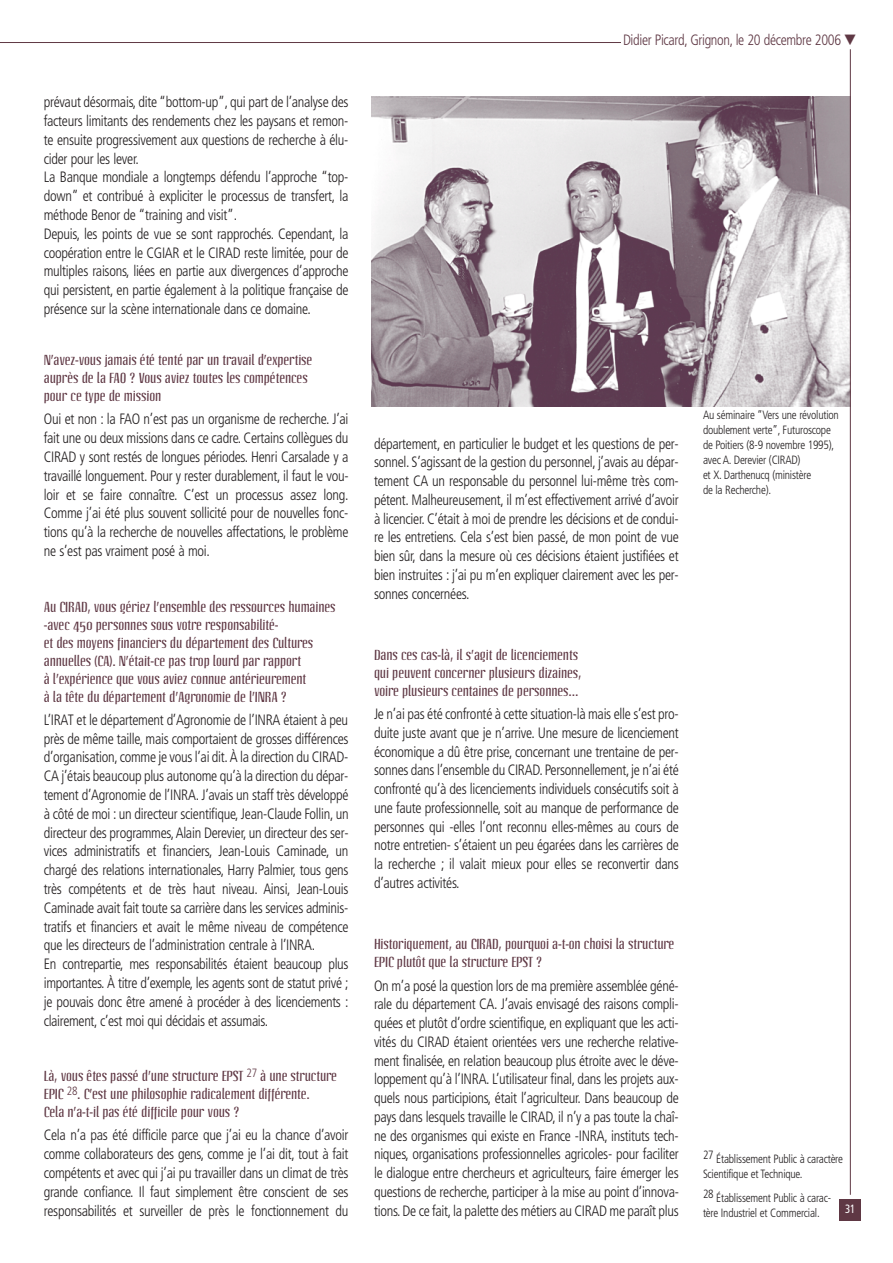
<style>
.page{position:relative;width:893px;height:1263px;background:#fff}
.page>*{position:absolute;margin:0;border:0;box-sizing:border-box;transform-origin:0 0}
.t1{font:300 condensed 15px/18.8px "Frutiger";letter-spacing:-.02em;color:#231f20;text-align:justify;scale:.95 1}
.t2{font:300 condensed 15px "Frutiger";letter-spacing:-.025em;color:#5f3844;scale:.95 1}
.t3{font:14.25px/18px "Linotype Octane";letter-spacing:-.01em;color:#5f3844}
.t4{font:300 condensed 12px/15px "Frutiger";letter-spacing:-.02em;color:#231f20;scale:.95 1}
.t5{font:condensed 12px "Frutiger";color:#fff;scale:.9 1}
</style>
<div class="page">
<hr style="left:1px;top:42px;width:622px;height:1px;background:#5f3844">
<div style="left:621px;top:32px;width:237px;height:21px;background:#fff"></div>
<img style="left:372px;top:96px;width:478px;height:311px">
<div style="left:839px;top:1199px;width:22px;height:22px;background:#5f3844"></div>
<hr style="left:850px;top:49px;width:1px;height:1146px;background:#5f3844">
<p class="t1" style="left:44px;top:94px;width:322px;text-align:left">prévaut désormais, dite “bottom-up”, qui part de l’analyse des facteurs limitants des rendements chez les paysans et remon&shy;te ensuite progressivement aux questions de recherche à élu&shy;cider pour les lever.<br>La Banque mondiale a longtemps défendu l’approche “top&shy;down” et contribué à expliciter le processus de transfert, la méthode Benor de “training and visit”.<br>Depuis, les points de vue se sont rapprochés. Cependant, la coopération entre le CGIAR et le CIRAD reste limitée, pour de multiples raisons, liées en partie aux divergences d’approche qui persistent, en partie également à la politique française de présence sur la scène internationale dans ce domaine.</p>
<p class="t3" style="left:44px;top:351px;width:270px">N’avez-vous jamais été tenté par un travail d’expertise auprès de la FAO ? Vous aviez toutes les compétences pour ce type de mission</p>
<p class="t1" style="left:44px;top:411px;width:322px">Oui et non : la FAO n’est pas un organisme de recherche. J’ai fait une ou deux missions dans ce cadre. Certains collègues du CIRAD y sont restés de longues périodes. Henri Carsalade y a travaillé longuement. Pour y rester durablement, il faut le vou&shy;loir et se faire connaître. C’est un processus assez long.<br>Comme j’ai été plus souvent sollicité pour de nouvelles fonc&shy;tions qu’à la recherche de nouvelles affectations, le problème ne s’est pas vraiment posé à moi.</p>
<p class="t3" style="left:44px;top:598px;width:293px">Au CIRAD, vous gériez l’ensemble des ressources humaines -avec 450 personnes sous votre responsabilité-<br>et des moyens financiers du département des Cultures annuelles (CA). N’était-ce pas trop lourd par rapport<br>à l’expérience que vous aviez connue antérieurement<br>à la tête du département d’Agronomie de l’INRA ?</p>
<p class="t1" style="left:44px;top:711px;width:322px;text-align:left">L’IRAT et le département d’Agronomie de l’INRA étaient à peu près de même taille, mais comportaient de grosses différences d’organisation, comme je vous l’ai dit. À la direction du CIRAD-CA j’étais beaucoup plus autonome qu’à la direction du dépar&shy;tement d’Agronomie de l’INRA. J’avais un staff très développé à côté de moi : un directeur scientifique, Jean-Claude Follin, un directeur des programmes,Alain Derevier, un directeur des ser&shy;vices administratifs et financiers, Jean-Louis Caminade, un chargé des relations internationales, Harry Palmier, tous gens très compétents et de très haut niveau. Ainsi, Jean-Louis Caminade avait fait toute sa carrière dans les services adminis&shy;tratifs et financiers et avait le même niveau de compétence que les directeurs de l’administration centrale à l’INRA.<br>En contrepartie, mes responsabilités étaient beaucoup plus importantes. À titre d’exemple, les agents sont de statut privé ; je pouvais donc être amené à procéder à des licenciements : clairement, c’est moi qui décidais et assumais.</p>
<p class="t3" style="left:44px;top:1068px;width:295px">Là, vous êtes passé d’une structure EPST <sup>27</sup> à une structure<br>EPIC <sup>28</sup>. C’est une philosophie radicalement différente.<br>Cela n’a-t-il pas été difficile pour vous ?</p>
<p class="t1" style="left:44px;top:1127px;width:322px">Cela n’a pas été difficile parce que j’ai eu la chance d’avoir comme collaborateurs des gens, comme je l’ai dit, tout à fait compétents et avec qui j’ai pu travailler dans un climat de très grande confiance. Il faut simplement être conscient de ses responsabilités et surveiller de près le fonctionnement du</p>
<p class="t2" style="left:623px;top:34px;width:247px">Didier Picard, Grignon, le 20 décembre 2006 ▼</p>
<p class="t1" style="left:374px;top:435px;width:322px">département, en particulier le budget et les questions de per&shy;sonnel. S’agissant de la gestion du personnel, j’avais au dépar&shy;tement CA un responsable du personnel lui-même très com&shy;pétent. Malheureusement, il m’est effectivement arrivé d’avoir à licencier. C’était à moi de prendre les décisions et de condui&shy;re les entretiens. Cela s’est bien passé, de mon point de vue bien sûr, dans la mesure où ces décisions étaient justifiées et bien instruites : j’ai pu m’en expliquer clairement avec les per&shy;sonnes concernées.</p>
<p class="t3" style="left:374px;top:646px;width:209px">Dans ces cas-là, il s’agit de licenciements qui peuvent concerner plusieurs dizaines, voire plusieurs centaines de personnes...</p>
<p class="t1" style="left:374px;top:706px;width:322px">Je n’ai pas été confronté à cette situation-là mais elle s’est pro&shy;duite juste avant que je n’arrive. Une mesure de licenciement économique a dû être prise, concernant une trentaine de per&shy;sonnes dans l’ensemble du CIRAD. Personnellement, je n’ai été confronté qu’à des licenciements individuels consécutifs soit à une faute professionnelle, soit au manque de performance de personnes qui -elles l’ont reconnu elles-mêmes au cours de notre entretien- s’étaient un peu égarées dans les carrières de la recherche ; il valait mieux pour elles se reconvertir dans d’autres activités.</p>
<p class="t3" style="left:374px;top:936px;width:302px">Historiquement, au CIRAD, pourquoi a-t-on choisi la structure<br>EPIC plutôt que la structure EPST ?</p>
<p class="t1" style="left:374px;top:977px;width:322px">On m’a posé la question lors de ma première assemblée géné&shy;rale du département CA. J’avais envisagé des raisons compli&shy;quées et plutôt d’ordre scientifique, en expliquant que les acti&shy;vités du CIRAD étaient orientées vers une recherche relative&shy;ment finalisée, en relation beaucoup plus étroite avec le déve&shy;loppement qu’à l’INRA. L’utilisateur final, dans les projets aux&shy;quels nous participions, était l’agriculteur. Dans beaucoup de pays dans lesquels travaille le CIRAD, il n’y a pas toute la chaî&shy;ne des organismes qui existe en France -INRA, instituts tech&shy;niques, organisations professionnelles agricoles- pour faciliter le dialogue entre chercheurs et agriculteurs, faire émerger les questions de recherche, participer à la mise au point d’innova&shy;tions. De ce fait, la palette des métiers au CIRAD me paraît plus</p>
<p class="t4" style="left:703px;top:409px;width:144px">Au séminaire “Vers une révolution doublement verte”, Futuroscope de Poitiers (8-9 novembre 1995), avec A. Derevier (CIRAD)<br>et X. Darthenucq (ministère<br>de la Recherche).</p>
<p class="t4" style="left:703px;top:1153px;width:149px">27 Établissement Public à caractère<br>Scientifique et Technique.</p>
<p class="t4" style="left:703px;top:1191px;width:136px">28 Établissement Public à carac&shy;tère Industriel et Commercial.</p>
<p class="t5" style="left:845px;top:1204px;width:13px">31</p>
</div>
